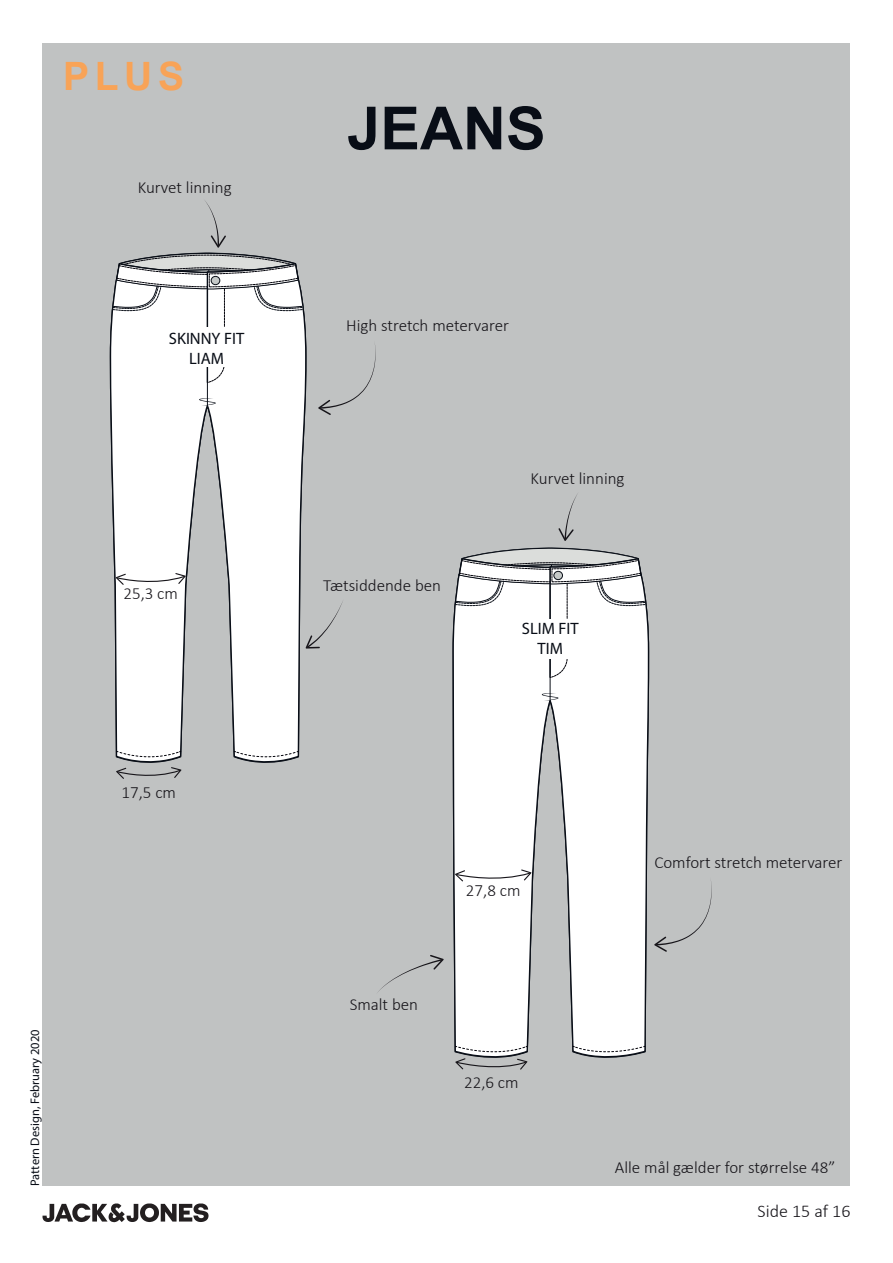
<style>
.page{position:relative;width:893px;height:1263px;background:#fff}
.page>*{position:absolute;margin:0;border:0;box-sizing:border-box;transform-origin:0 0}
.t1{font:700 59.55px "Arial";color:#080d16}
.t2{font:700 39.15px "Arial";color:#f8a357}
.t3{font:300 18px "Calibri";color:#17151a}
.t4{font:300 16.95px "Calibri";color:#17151a}
.t5{font:16.5px/19.8px "Myriad Pro";color:#080d16;text-align:center}
.t6{font:12.45px "Myriad Pro";color:#080d16}
</style>
<div class="page">
<div style="left:43px;top:43px;width:807px;height:1143px;background:#c0c2c2"></div>
<svg style="left:43px;top:1203px;width:165px;height:19px"></svg>
<svg style="left:318px;top:345px;width:58px;height:70px"></svg>
<svg style="left:109px;top:302px;width:198px;height:469px"></svg>
<svg style="left:234px;top:751px;width:65px;height:13px"></svg>
<svg style="left:116px;top:751px;width:65px;height:28px"></svg>
<svg style="left:116px;top:573px;width:70px;height:13px"></svg>
<svg style="left:306px;top:599px;width:37px;height:50px"></svg>
<svg style="left:112px;top:201px;width:191px;height:206px"></svg>
<svg style="left:452px;top:547px;width:198px;height:506px"></svg>
<svg style="left:572px;top:1046px;width:73px;height:12px"></svg>
<svg style="left:455px;top:548px;width:191px;height:154px;background:#e9eaea"></svg>
<div style="left:520px;top:619px;width:61px;height:39px;background:#fff"></div>
<svg style="left:455px;top:1046px;width:73px;height:24px"></svg>
<svg style="left:654px;top:882px;width:58px;height:70px"></svg>
<svg style="left:558px;top:493px;width:20px;height:48px"></svg>
<svg style="left:377px;top:955px;width:67px;height:38px"></svg>
<svg style="left:455px;top:869px;width:76px;height:14px"></svg>
<h2 class="t2" style="left:63px;top:48px;width:122px">PLUS</h2>
<p class="t4" style="left:138px;top:177px;width:95px">Kurvet linning</p>
<p class="t5" style="left:169px;top:328px;width:77px">SKINNY FIT<br>LIAM</p>
<p class="t4" style="left:123px;top:583px;width:56px">25,3 cm</p>
<p class="t4" style="left:121px;top:781px;width:56px">17,5 cm</p>
<p class="t6" style="left:27px;top:1186px;width:158px;rotate:-90deg">Pattern Design, February 2020</p>
<h1 class="t1" style="left:347px;top:86px;width:200px">JEANS</h1>
<p class="t4" style="left:346px;top:315px;width:164px">High stretch metervarer</p>
<p class="t4" style="left:323px;top:575px;width:119px">Tætsiddende ben</p>
<p class="t4" style="left:531px;top:468px;width:95px">Kurvet linning</p>
<p class="t5" style="left:522px;top:618px;width:58px">SLIM FIT<br>TIM</p>
<p class="t4" style="left:350px;top:994px;width:70px">Smalt ben</p>
<p class="t4" style="left:466px;top:879px;width:56px">27,8 cm</p>
<p class="t4" style="left:464px;top:1072px;width:56px">22,6 cm</p>
<p class="t4" style="left:654px;top:852px;width:190px">Comfort stretch metervarer</p>
<p class="t4" style="left:615px;top:1156px;width:222px">Alle mål gælder for størrelse 48”</p>
<p class="t3" style="left:758px;top:1200px;width:94px">Side 15 af 16</p>
</div>
